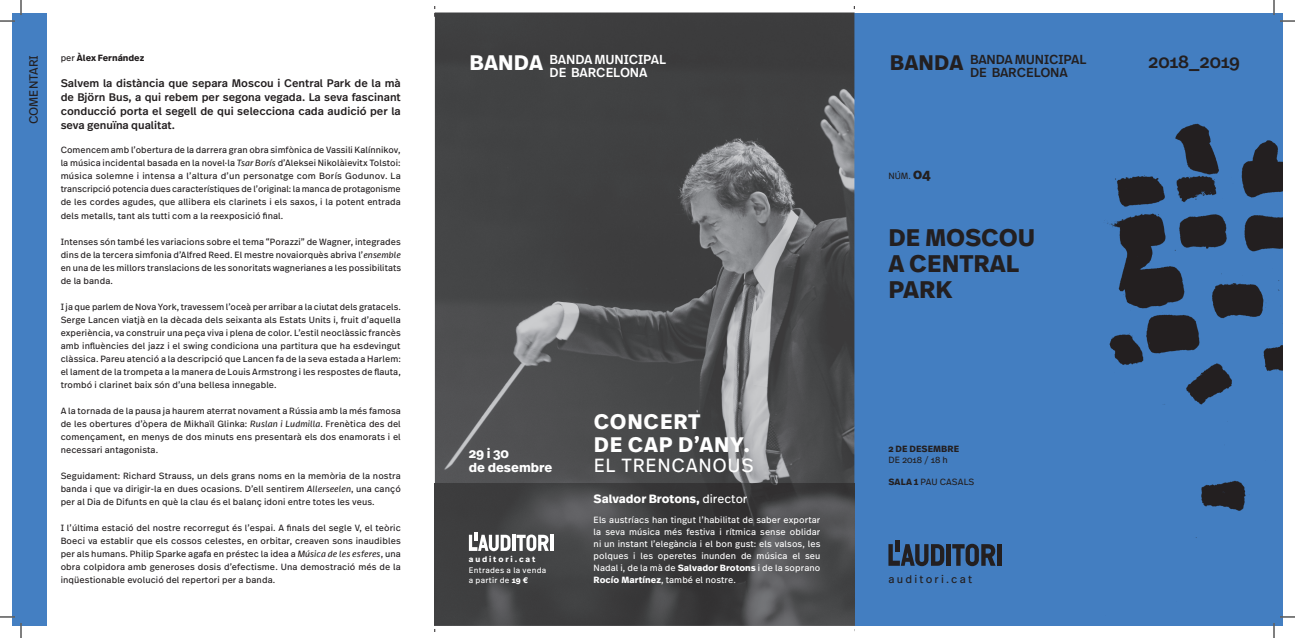
<style>
.page{position:relative;width:1295px;height:638px;background:#fff}
.page>*{position:absolute;margin:0;border:0;box-sizing:border-box;transform-origin:0 0}
.t1{font:700 24px/26px "Real Text Pro";color:#231f20}
.t2{font:700 21px/23px "Real Text Pro";letter-spacing:.035em;color:#fff}
.t3{font:700 21px "Real Text Pro";letter-spacing:.005em;color:#231f20}
.t4{font:19px "Real Text Pro";letter-spacing:.035em;color:#fff}
.t5{font:500 18px "Real Text Pro";letter-spacing:-.01em;color:#231f20}
.t6{font:500 13px/13px "Real Text Pro";letter-spacing:-.01em;color:#231f20}
.t7{font:500 13px/13px "Real Text Pro";letter-spacing:-.01em;color:#fff}
.t8{font:700 13px/14px "Real Text Pro";color:#fff}
.t9{font:700 12px "Real Text Pro";color:#fff}
.t10{font:12px "Real Text Pro";color:#231f20}
.t11{font:500 11px/14px "Real Text Pro";color:#231f20;text-align:justify}
.t12{font:11px "Real Text Pro";letter-spacing:.2em;color:#231f20}
.t13{font:9px/13px "Real Text Pro";letter-spacing:.01em;color:#231f20;text-align:justify}
.t14{font:9px/12px "Real Text Pro";letter-spacing:.01em;color:#fff;text-align:justify}
.t15{font:700 9px "Real Text Pro";color:#231f20}
.t16{font:8px/10px "Real Text Pro";letter-spacing:.03em;color:#fff}
.t17{font:700 8px "Real Text Pro";letter-spacing:.23em;color:#fff}
.s1{font-weight:400}
.s2{font-style:italic}
.s3{font-weight:700}
.s4{font-weight:700;font-size:14px}
</style>
<div class="page">
<div style="left:12px;top:12px;width:35px;height:613px;background:#447fc2"></div>
<div style="left:854px;top:12px;width:428px;height:613px;background:#437ec1"></div>
<img style="left:1104px;top:123px;width:178px;height:415px">
<hr style="left:896px;top:540px;width:4px;height:11px;background:#231f20">
<svg style="left:888px;top:544px;width:56px;height:22px"></svg>
<hr style="left:947px;top:544px;width:4px;height:21px;background:#231f20">
<svg style="left:952px;top:543px;width:44px;height:23px"></svg>
<div style="left:997px;top:544px;width:5px;height:21px;background:#231f20"></div>
<img style="left:435px;top:12px;width:419px;height:471px">
<img style="left:435px;top:483px;width:419px;height:142px">
<svg style="left:469px;top:531px;width:80px;height:20px"></svg>
<hr style="left:550px;top:534px;width:3px;height:16px;background:#fff">
<svg style="left:0;top:0;width:22px;height:22px"></svg>
<svg style="left:0;top:616px;width:22px;height:21px"></svg>
<svg style="left:1273px;top:0;width:22px;height:22px"></svg>
<svg style="left:1273px;top:616px;width:22px;height:21px"></svg>
<h3 class="t10" style="left:25px;top:124px;width:71px;rotate:-90deg">COMENTARI</h3>
<p class="t15" style="left:61px;top:52px;width:85px"><span class="s1">per</span> Àlex Fernández</p>
<h3 class="t6" style="left:970px;top:53px;width:118px">BANDA MUNICIPAL<br>DE BARCELONA</h3>
<h3 class="t7" style="left:550px;top:53px;width:118px">BANDA MUNICIPAL<br>DE BARCELONA</h3>
<h2 class="t2" style="left:470px;top:50px;width:75px">BANDA</h2>
<h2 class="t3" style="left:890px;top:47px;width:75px">BANDA</h2>
<p class="t11" style="left:61px;top:76px;width:342px">Salvem la distància que separa Moscou i Central Park de la mà de Björn Bus, a qui rebem per segona vegada. La seva fascinant conducció porta el segell de qui selecciona cada audició per la seva genuïna qualitat.</p>
<p class="t13" style="left:61px;top:143px;width:342px">Comencem amb l’obertura de la darrera gran obra simfònica de Vassili Kalínnikov, la música incidental basada en la novel·la <span class="s2">Tsar Borís</span> d’Aleksei Nikolàievitx Tolstoi: música solemne i intensa a l’altura d’un personatge com Borís Godunov. La transcripció potencia dues característiques de l’original: la manca de protagonisme de les cordes agudes, que allibera els clarinets i els saxos, i la potent entrada dels metalls, tant als tutti com a la reexposició final.</p>
<p class="t13" style="left:61px;top:234px;width:342px">Intenses són també les variacions sobre el tema “Porazzi” de Wagner, integrades dins de la tercera simfonia d’Alfred Reed. El mestre novaiorquès abriva l’<span class="s2">ensemble </span>en una de les millors translacions de les sonoritats wagnerianes a les possibilitats de la banda.</p>
<p class="t13" style="left:61px;top:299px;width:342px">I ja que parlem de Nova York, travessem l’oceà per arribar a la ciutat dels gratacels.<br>Serge Lancen viatjà en la dècada dels seixanta als Estats Units i, fruit d’aquella experiència, va construir una peça viva i plena de color. L’estil neoclàssic francès amb influències del jazz i el swing condiciona una partitura que ha esdevingut clàssica. Pareu atenció a la descripció que Lancen fa de la seva estada a Harlem: el lament de la trompeta a la manera de Louis Armstrong i les respostes de flauta, trombó i clarinet baix són d’una bellesa innegable.</p>
<p class="t13" style="left:61px;top:403px;width:342px">A la tornada de la pausa ja haurem aterrat novament a Rússia amb la més famosa de les obertures d’òpera de Mikhaïl Glinka: <span class="s2">Ruslan i Ludmilla</span>. Frenètica des del començament, en menys de dos minuts ens presentarà els dos enamorats i el necessari antagonista.</p>
<p class="t13" style="left:61px;top:468px;width:342px">Seguidament: Richard Strauss, un dels grans noms en la memòria de la nostra banda i que va dirigir-la en dues ocasions. D’ell sentirem <span class="s2">Allerseelen</span>, una cançó per al Dia de Difunts en què la clau és el balanç idoni entre totes les veus.</p>
<p class="t13" style="left:61px;top:520px;width:342px">I l’última estació del nostre recorregut és l’espai. A finals del segle V, el teòric Boeci va establir que els cossos celestes, en orbitar, creaven sons inaudibles per als humans. Philip Sparke agafa en préstec la idea a <span class="s2">Música de les esferes</span>, una obra colpidora amb generoses dosis d’efectisme. Una demostració més de la inqüestionable evolució del repertori per a banda.</p>
<h3 class="t8" style="left:469px;top:445px;width:85px">29 i 30<br>de desembre</h3>
<p class="t17" style="left:469px;top:553px;width:68px">auditori.cat</p>
<p class="t16" style="left:469px;top:564px;width:79px">Entrades a la venda a partir de <span class="s3">19 €</span></p>
<h2 class="t2" style="left:594px;top:409px;width:158px">CONCERT<br>DE CAP D’ANY.</h2>
<h3 class="t4" style="left:594px;top:451px;width:162px">EL TRENCANOUS</h3>
<h3 class="t9" style="left:594px;top:490px;width:156px">Salvador Brotons, <span class="s1">director</span></h3>
<p class="t14" style="left:594px;top:513px;width:228px">Els austríacs han tingut l’habilitat de saber exportar la seva música més festiva i rítmica sense oblidar ni un instant l’elegància i el bon gust: els valsos, les polques i les operetes inunden de música el seu Nadal i, de la mà de <span class="s3">Salvador Brotons</span> i de la soprano <span class="s3">Rocío Martínez</span>, també el nostre.</p>
<p class="t13" style="left:888px;top:169px;width:44px">NÚM. <span class="s4">04</span></p>
<h1 class="t1" style="left:888px;top:224px;width:148px">DE MOSCOU<br>A CENTRAL<br>PARK</h1>
<p class="t15" style="left:888px;top:442px;width:72px">2 DE DESEMBRE</p>
<p class="t13" style="left:888px;top:453px;width:61px">DE 2018 / 18 h</p>
<p class="t13" style="left:888px;top:474px;width:87px"><span class="s3">SALA 1</span> PAU CASALS</p>
<p class="t12" style="left:888px;top:571px;width:85px">auditori.cat</p>
<h3 class="t5" style="left:1148px;top:49px;width:93px">2018_2019</h3>
</div>
